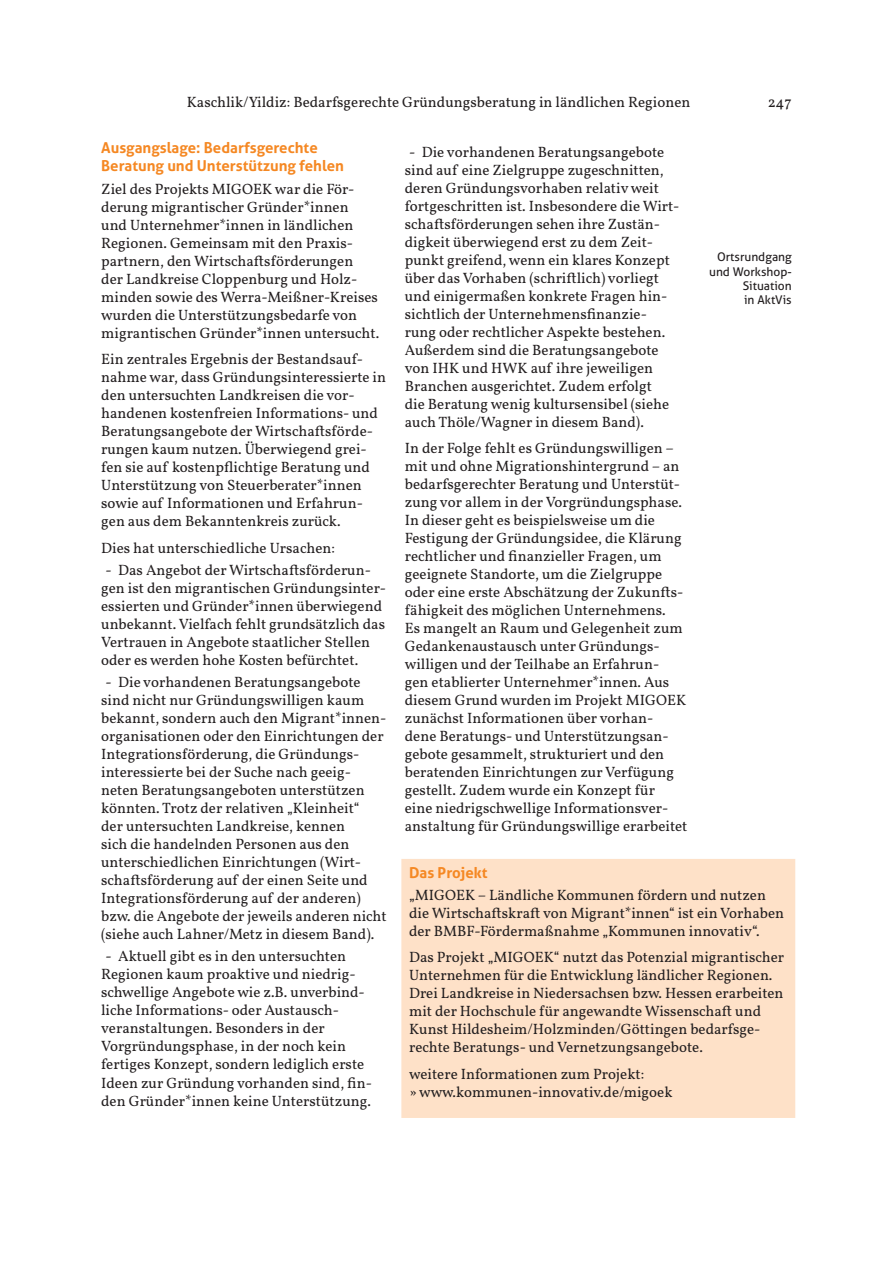
<style>
.page{position:relative;width:893px;height:1263px;background:#fff}
.page>*{position:absolute;margin:0;border:0;box-sizing:border-box;transform-origin:0 0}
.t1{font:15px/18px "Vollkorn";color:#231f20}
.t2{font:700 15px/18px "Aller";color:#f58823}
.t3{font:12px/14.4px "Aller";color:#231f20;text-align:right}
</style>
<div class="page">
<hr style="left:0;top:0;width:1px;height:1263px;background:#fef7f0">
<div style="left:0;top:0;width:505px;height:740px;background:#fff"></div>
<div style="left:401px;top:859px;width:394px;height:259px;background:#fee1c8"></div>
<p class="t1" style="left:187px;top:92px;width:505px">Kaschlik/Yildiz: Bedarfsgerechte Gründungsberatung in ländlichen Regionen</p>
<p class="t1" style="left:768px;top:92px;width:25px">247</p>
<p class="t2" style="left:101px;top:139px;width:244px">Ausgangslage: Bedarfsgerechte<br>Beratung und Unterstützung fehlen</p>
<p class="t1" style="left:101px;top:179px;width:280px">Ziel des Projekts MIGOEK war die För&shy;derung migrantischer Gründer*innen<br>und Unternehmer*innen in ländlichen Regionen. Gemeinsam mit den Praxis&shy;partnern, den Wirtschaftsförderungen<br>der Landkreise Cloppenburg und Holz&shy;minden sowie des Werra-Meißner-Kreises wurden die Unterstützungsbedarfe von migrantischen Gründer*innen untersucht.</p>
<p class="t1" style="left:101px;top:349px;width:286px">Ein zentrales Ergebnis der Bestandsauf&shy;nahme war, dass Gründungsinteressierte in den untersuchten Landkreisen die vor&shy;handenen kostenfreien Informations- und Beratungsangebote der Wirtschaftsförde&shy;rungen kaum nutzen. Überwiegend grei&shy;fen sie auf kostenpflichtige Beratung und Unterstützung von Steuerberater*innen sowie auf Informationen und Erfahrun&shy;gen aus dem Bekanntenkreis zurück.</p>
<p class="t1" style="left:101px;top:538px;width:235px">Dies hat unterschiedliche Ursachen:</p>
<p class="t1" style="left:101px;top:560px;width:287px">- Das Angebot der Wirtschaftsförderun&shy;gen ist den migrantischen Gründungsinter&shy;essierten und Gründer*innen überwiegend unbekannt. Vielfach fehlt grundsätzlich das Vertrauen in Angebote staatlicher Stellen oder es werden hohe Kosten befürchtet.</p>
<p class="t1" style="left:101px;top:672px;width:287px">- Die vorhandenen Beratungsangebote sind nicht nur Gründungswilligen kaum bekannt, sondern auch den Migrant*innen&shy;organisationen oder den Einrichtungen der Integrationsförderung, die Gründungs&shy;interessierte bei der Suche nach geeig&shy;neten Beratungsangeboten unterstützen könnten. Trotz der relativen „Kleinheit“<br>der untersuchten Landkreise, kennen<br>sich die handelnden Personen aus den unterschiedlichen Einrichtungen (Wirt&shy;schaftsförderung auf der einen Seite und Integrationsförderung auf der anderen) bzw. die Angebote der jeweils anderen nicht (siehe auch Lahner/Metz in diesem Band).</p>
<p class="t1" style="left:101px;top:946px;width:272px">- Aktuell gibt es in den untersuchten Regionen kaum proaktive und niedrig&shy;schwellige Angebote wie z.B. unverbind&shy;liche Informations- oder Austausch&shy;veranstaltungen. Besonders in der Vorgründungsphase, in der noch kein fertiges Konzept, sondern lediglich erste Ideen zur Gründung vorhanden sind, fin&shy;den Gründer*innen keine Unterstützung.</p>
<p class="t1" style="left:405px;top:142px;width:276px">- Die vorhandenen Beratungsangebote sind auf eine Zielgruppe zugeschnitten, deren Gründungsvorhaben relativ weit fortgeschritten ist. Insbesondere die Wirt&shy;schaftsförderungen sehen ihre Zustän&shy;digkeit überwiegend erst zu dem Zeit&shy;punkt greifend, wenn ein klares Konzept über das Vorhaben (schriftlich) vorliegt und einigermaßen konkrete Fragen hin&shy;sichtlich der Unternehmensfinanzie&shy;rung oder rechtlicher Aspekte bestehen.<br>Außerdem sind die Beratungsangebote von IHK und HWK auf ihre jeweiligen Branchen ausgerichtet. Zudem erfolgt<br>die Beratung wenig kultursensibel (siehe auch Thöle/Wagner in diesem Band).</p>
<p class="t1" style="left:405px;top:438px;width:284px">In der Folge fehlt es Gründungswilligen – mit und ohne Migrationshintergrund – an bedarfsgerechter Beratung und Unterstüt&shy;zung vor allem in der Vorgründungsphase.<br>In dieser geht es beispielsweise um die Festigung der Gründungsidee, die Klärung rechtlicher und finanzieller Fragen, um geeignete Standorte, um die Zielgruppe oder eine erste Abschätzung der Zukunfts&shy;fähigkeit des möglichen Unternehmens.<br>Es mangelt an Raum und Gelegenheit zum Gedankenaustausch unter Gründungs&shy;willigen und der Teilhabe an Erfahrun-<br>gen etablierter Unternehmer*innen. Aus diesem Grund wurden im Projekt MIGOEK zunächst Informationen über vorhan&shy;dene Beratungs- und Unterstützungsan&shy;gebote gesammelt, strukturiert und den beratenden Einrichtungen zur Verfügung gestellt. Zudem wurde ein Konzept für<br>eine niedrigschwellige Informationsver&shy;anstaltung für Gründungswillige erarbeitet</p>
<p class="t3" style="left:709px;top:250px;width:84px">Ortsrundgang und Workshop-<br>Situation<br>in AktVis</p>
<p class="t2" style="left:409px;top:863px;width:80px">Das Projekt</p>
<p class="t1" style="left:409px;top:885px;width:377px">„MIGOEK – Ländliche Kommunen fördern und nutzen die Wirtschaftskraft von Migrant*innen“ ist ein Vorhaben der BMBF-Fördermaßnahme „Kommunen innovativ“.</p>
<p class="t1" style="left:409px;top:947px;width:376px">Das Projekt „MIGOEK“ nutzt das Potenzial migrantischer Unternehmen für die Entwicklung ländlicher Regionen.<br>Drei Landkreise in Niedersachsen bzw. Hessen erarbeiten mit der Hochschule für angewandte Wissenschaft und Kunst Hildesheim/Holzminden/Göttingen bedarfsge&shy;rechte Beratungs- und Vernetzungsangebote.</p>
<p class="t1" style="left:409px;top:1064px;width:265px">weitere Informationen zum Projekt:<br>» www.kommunen-innovativ.de/migoek</p>
</div>
